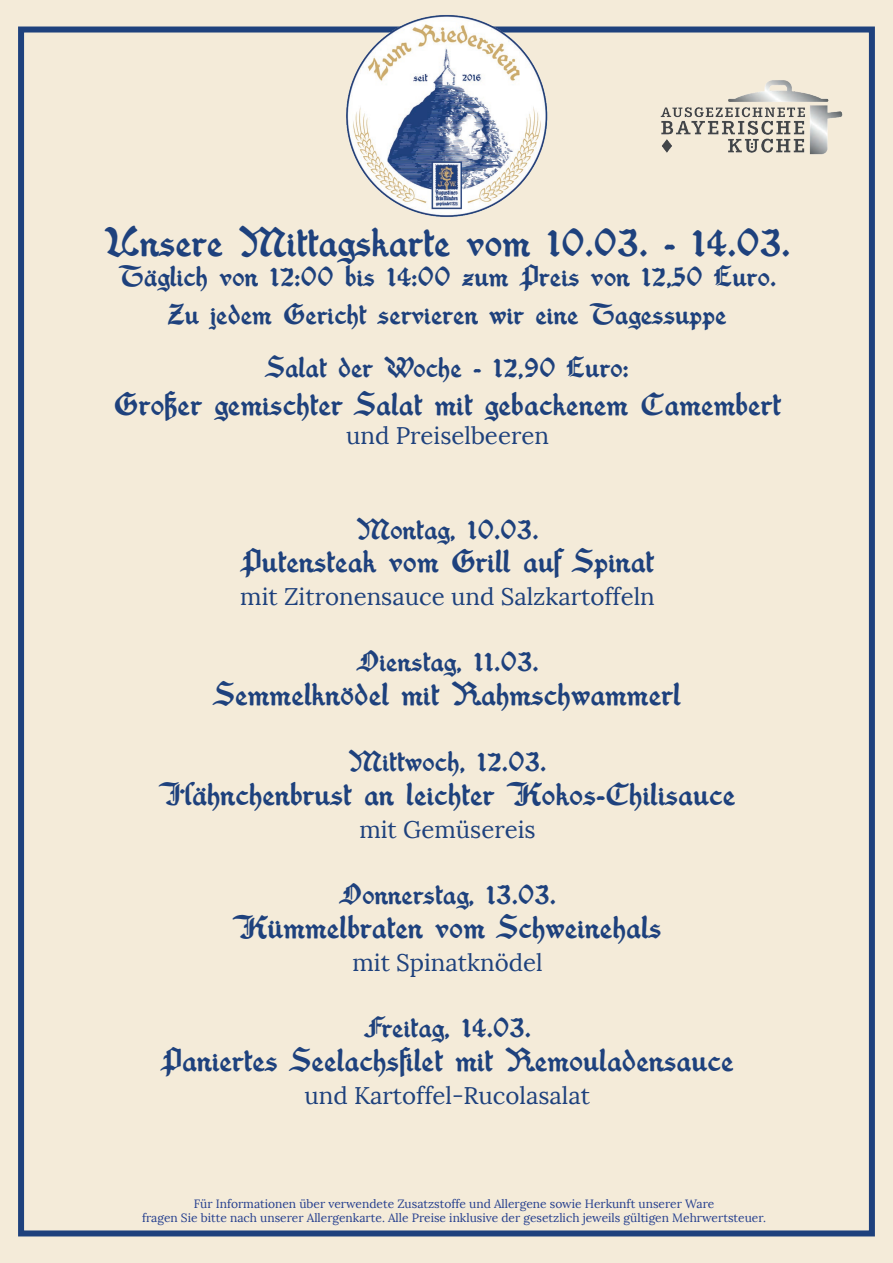
<style>
.page{position:relative;width:893px;height:1263px;background:#f4ebd9}
.page>*{position:absolute;margin:0;border:0;box-sizing:border-box;transform-origin:0 0}
.t1{font:40.5px "Washington Text";color:#1e417d}
.t2{font:31.5px "Washington Text";color:#1e417d}
.t3{font:28.5px/37.5px "Washington Text";color:#1e417d;text-align:center}
.t4{font:24px "Lora";color:#1e417d}
.t5{font:12px/14.4px "Lora";color:#253f8e;text-align:center}
</style>
<div class="page">
<div style="left:18px;top:27px;width:857px;height:1209px;border:6px solid #1e417d"></div>
<img style="left:341px;top:10px;width:211px;height:212px">
<img style="left:657px;top:78px;width:189px;height:78px">
<p class="t1" style="left:105px;top:219px;width:687px">Unsere Mittagskarte vom 10.03. - 14.03.</p>
<p class="t3" style="left:119px;top:258px;width:659px">Täglich von 12:00 bis 14:00 zum Preis von 12,50 Euro.<br>Zu jedem Gericht servieren wir eine Tagessuppe</p>
<p class="t3" style="left:266px;top:349px;width:364px">Salat der Woche - 12,90 Euro:</p>
<p class="t2" style="left:114px;top:386px;width:669px">Großer gemischter Salat mit gebackenem Camembert</p>
<p class="t4" style="left:346px;top:420px;width:204px">und Preiselbeeren</p>
<p class="t3" style="left:357px;top:510px;width:183px">Montag, 10.03.</p>
<p class="t2" style="left:240px;top:543px;width:416px">Putensteak vom Grill auf Spinat</p>
<p class="t4" style="left:240px;top:582px;width:416px">mit Zitronensauce und Salzkartoffeln</p>
<p class="t3" style="left:357px;top:643px;width:183px">Dienstag, 11.03.</p>
<p class="t2" style="left:214px;top:676px;width:468px">Semmelknödel mit Rahmschwammerl</p>
<p class="t3" style="left:349px;top:743px;width:199px">Mittwoch, 12.03.</p>
<p class="t2" style="left:159px;top:776px;width:578px">Hähnchenbrust an leichter Kokos-Chilisauce</p>
<p class="t4" style="left:359px;top:815px;width:178px">mit Gemüsereis</p>
<p class="t3" style="left:339px;top:876px;width:218px">Donnerstag, 13.03.</p>
<p class="t2" style="left:233px;top:909px;width:430px">Kümmelbraten vom Schweinehals</p>
<p class="t4" style="left:352px;top:948px;width:192px">mit Spinatknödel</p>
<p class="t3" style="left:364px;top:1008px;width:168px">Freitag, 14.03.</p>
<p class="t2" style="left:161px;top:1042px;width:575px">Paniertes Seelachsfilet mit Remouladensauce</p>
<p class="t4" style="left:304px;top:1080px;width:287px">und Kartoffel-Rucolasalat</p>
<p class="t5" style="left:142px;top:1196px;width:626px">Für Informationen über verwendete Zusatzstoffe und Allergene sowie Herkunft unserer Ware<br>fragen Sie bitte nach unserer Allergenkarte. Alle Preise inklusive der gesetzlich jeweils gültigen Mehrwertsteuer.</p>
</div>
